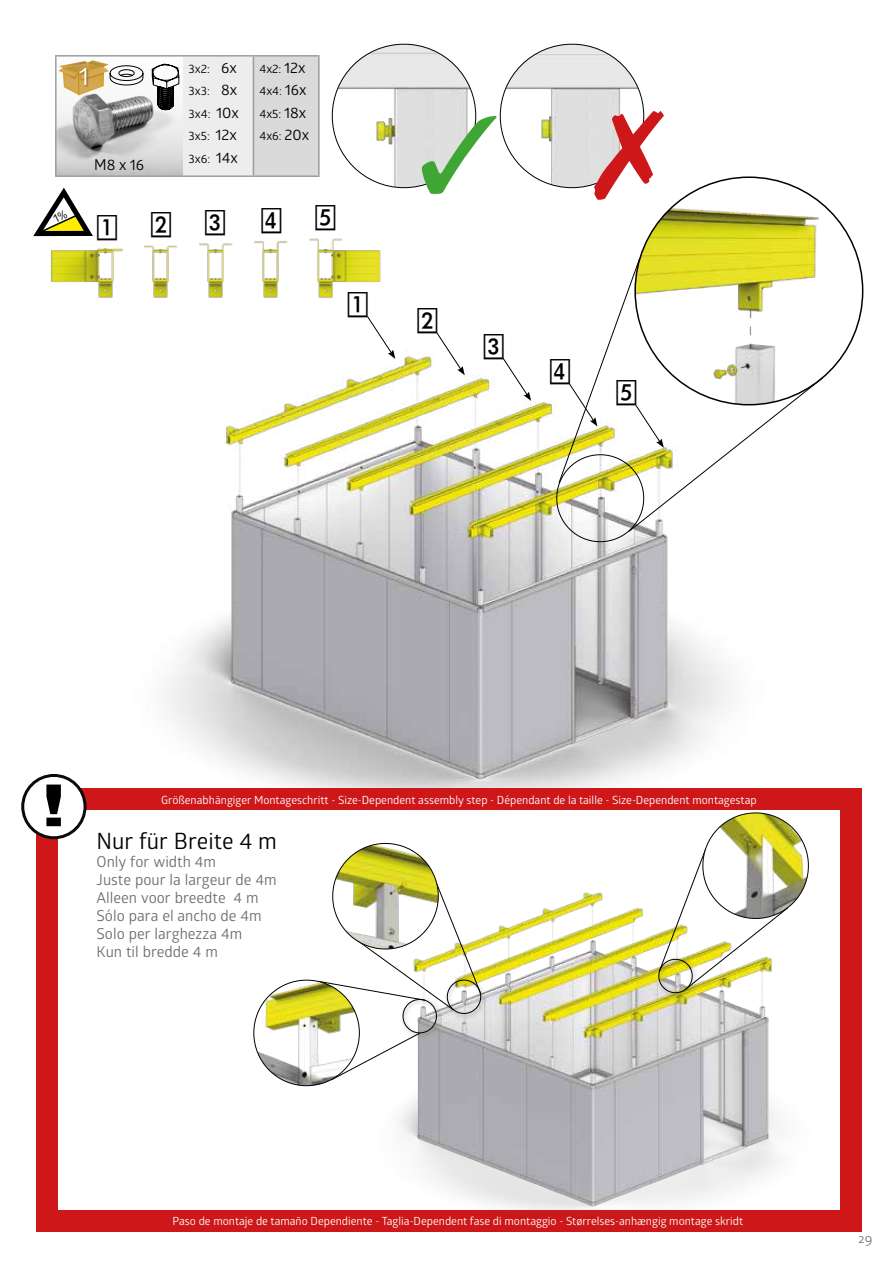
<style>
.page{position:relative;width:893px;height:1263px;background:#fff}
.page>*{position:absolute;margin:0;border:0;box-sizing:border-box;transform-origin:0 0}
.t1{font:30px "Bundesbahn Pi 3";letter-spacing:1.025em;color:#000}
.t2{font:25.05px "Glober";color:#fff}
.t3{font:22.5px "Glober";color:#000}
.t4{font:15px/18px "Glober";color:#706f6f}
.t5{font:15px "Glober";color:#000}
.t6{font:300 13.5px "The Sans";color:#706f6f}
.t7{font:12px/22.5px "Glober";color:#000}
.t8{font:11.25px "Glober";color:#fff}
.s1{font-size:15px}
</style>
<div class="page">
<img style="left:117px;top:352px;width:665px;height:437px">
<svg style="left:367px;top:316px;width:28px;height:43px"></svg>
<svg style="left:436px;top:332px;width:29px;height:43px"></svg>
<svg style="left:503px;top:358px;width:28px;height:43px"></svg>
<img style="left:635px;top:177px;width:228px;height:228px;border-radius:114px">
<img style="left:57px;top:63px;width:126px;height:112px">
<svg style="left:152px;top:64px;width:27px;height:46px"></svg>
<svg style="left:558px;top:258px;width:265px;height:274px"></svg>
<img style="left:51px;top:238px;width:330px;height:60px">
<img style="left:500px;top:44px;width:144px;height:144px;border-radius:72px">
<img style="left:332px;top:44px;width:144px;height:144px;border-radius:72px">
<svg style="left:594px;top:111px;width:70px;height:89px"></svg>
<svg style="left:422px;top:116px;width:74px;height:78px"></svg>
<div style="left:36px;top:825px;width:21px;height:406px;background:#cd1719"></div>
<div style="left:56px;top:789px;width:806px;height:21px;background:#cd1719"></div>
<div style="left:23px;top:775px;width:62px;height:63px;background:#fff;border-radius:50%"></div>
<div style="left:21px;top:774px;width:66px;height:65px;border:3px solid #0a0a0a;border-radius:50%"></div>
<svg style="left:46px;top:784px;width:15px;height:42px"></svg>
<div style="left:54px;top:1210px;width:806px;height:21px;background:#cd1719"></div>
<div style="left:841px;top:789px;width:21px;height:442px;background:#cd1719"></div>
<img style="left:363px;top:892px;width:468px;height:340px">
<img style="left:254px;top:980px;width:105px;height:106px;border-radius:53px">
<div style="left:444px;top:977px;width:43px;height:42px;background:#000;opacity:.75"></div>
<svg style="left:318px;top:842px;width:164px;height:238px"></svg>
<div style="left:656px;top:956px;width:42px;height:43px;background:#000;opacity:.75"></div>
<img style="left:657px;top:812px;width:158px;height:183px">
<div style="left:183px;top:56px;width:70px;height:120px;background:#ededed"></div>
<div style="left:253px;top:56px;width:66px;height:120px;background:#dadada"></div>
<hr style="left:55px;top:55px;width:128px;height:2px;background:#9d9d9c">
<hr style="left:55px;top:57px;width:2px;height:118px;background:#9d9d9c">
<hr style="left:183px;top:55px;width:70px;height:2px;background:#9d9d9c">
<hr style="left:253px;top:55px;width:67px;height:2px;background:#9d9d9c">
<hr style="left:253px;top:57px;width:1px;height:118px;background:#9d9d9c">
<hr style="left:318px;top:57px;width:2px;height:118px;background:#9d9d9c">
<hr style="left:55px;top:175px;width:128px;height:2px;background:#9d9d9c">
<hr style="left:183px;top:175px;width:70px;height:2px;background:#9d9d9c">
<hr style="left:253px;top:175px;width:67px;height:2px;background:#9d9d9c">
<svg style="left:58px;top:60px;width:85px;height:35px"></svg>
<div style="left:79px;top:68px;width:10px;height:20px;background:#000;opacity:.4"></div>
<svg style="left:33px;top:187px;width:64px;height:54px"></svg>
<h2 class="t2" style="left:79px;top:59px;width:12px">1</h2>
<h3 class="t5" style="left:94px;top:154px;width:51px">M8 x 16</h3>
<p class="t7" style="left:189px;top:57px;width:52px">3x2: <span class="s1">6x<br></span>3x3: <span class="s1">8x<br></span>3x4: <span class="s1">10x<br></span>3x5: <span class="s1">12x<br></span>3x6: <span class="s1">14x</span></p>
<p class="t7" style="left:259px;top:57px;width:51px">4x2: <span class="s1">12x<br></span>4x4: <span class="s1">16x<br></span>4x5: <span class="s1">18x<br></span>4x6: <span class="s1">20x</span></p>
<h1 class="t1" style="left:96px;top:209px;width:243px">12345</h1>
<h1 class="t1" style="left:346px;top:291px;width:25px">1</h1>
<h1 class="t1" style="left:416px;top:307px;width:25px">2</h1>
<h1 class="t1" style="left:482px;top:333px;width:25px">3</h1>
<h1 class="t1" style="left:548px;top:358px;width:25px">4</h1>
<h1 class="t1" style="left:615px;top:380px;width:25px">5</h1>
<p class="t8" style="left:161px;top:792px;width:597px">Größenabhängiger Montageschritt - Size-Dependent assembly step - Dépendant de la taille - Size-Dependent montagestap</p>
<h3 class="t3" style="left:97px;top:825px;width:182px">Nur für Breite 4 m</h3>
<h3 class="t4" style="left:97px;top:852px;width:182px">Only for width 4m<br>Juste pour la largeur de 4m<br>Alleen voor breedte 4 m<br>Sólo para el ancho de 4m<br>Solo per larghezza 4m<br>Kun til bredde 4 m</h3>
<p class="t8" style="left:173px;top:1213px;width:572px">Paso de montaje de tamaño Dependiente - Taglia-Dependent fase di montaggio - Størrelses-anhængig montage skridt</p>
<p class="t6" style="left:858px;top:1227px;width:16px">29</p>
</div>
